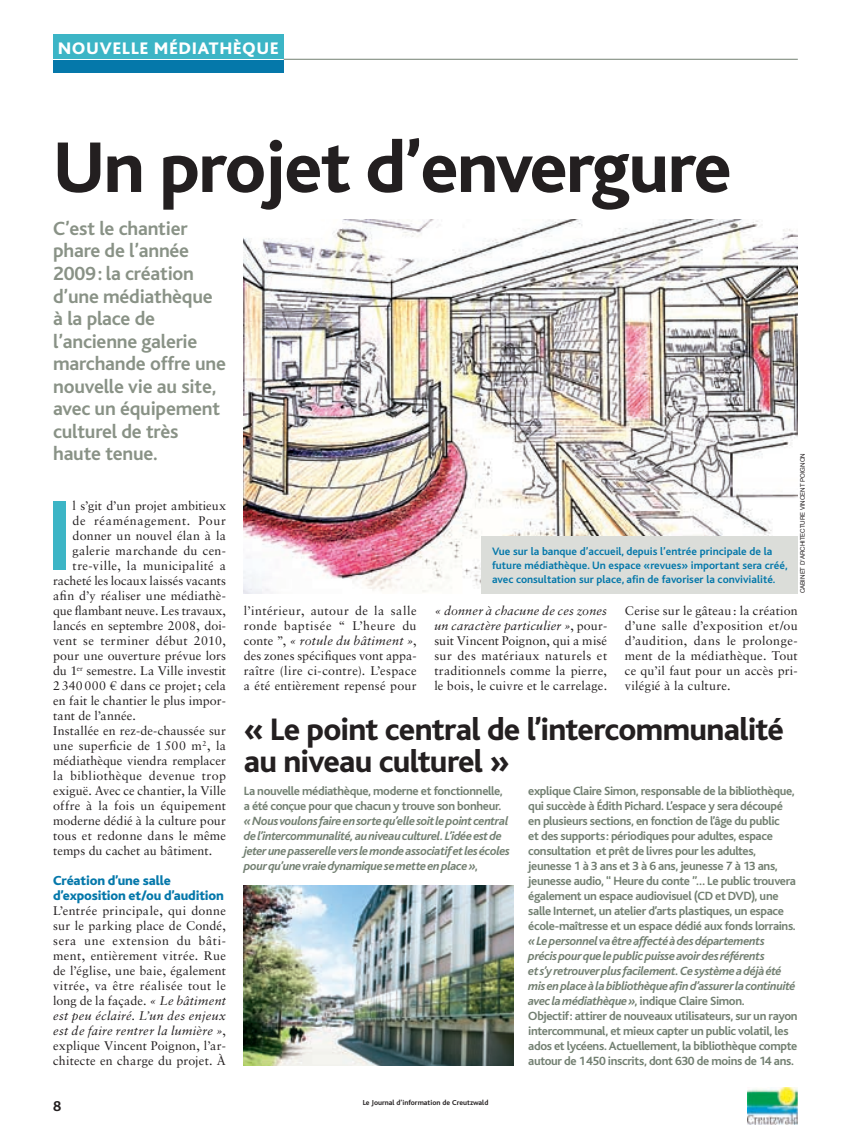
<style>
.page{position:relative;width:851px;height:1134px;background:#fff}
.page>*{position:absolute;margin:0;border:0;box-sizing:border-box;transform-origin:0 0}
.t1{font:700 103.5px "Bliss";color:#3cb5c6}
.t2{font:800 75px "Bliss";letter-spacing:-.02em;color:#231f20}
.t3{font:800 32.5px/32.5px "Bliss";letter-spacing:-.025em;color:#231f20}
.t4{font:700 20px/22.5px "Bliss";letter-spacing:-.01em;color:#899286}
.t5{font:800 17.5px "Bliss";letter-spacing:.06em;color:#fff}
.t6{font:700 15px "Bliss";color:#231f20}
.t7{font:800 13.75px/15px "Bliss";color:#0578aa}
.t8{font:12.5px/15px "Sabon LT Std";letter-spacing:.015em;color:#231f20;text-align:justify}
.t9{font:700 12.5px/15px "Bliss";letter-spacing:-.03em;color:#727f71}
.t10{font:italic 700 12.5px/15px "Bliss";letter-spacing:-.03em;color:#727f71}
.t11{font:12.5px "Sabon LT Std";letter-spacing:-.015em;color:#231f20}
.t12{font:12.5px "Sabon LT Std";letter-spacing:-.005em;color:#231f20}
.t13{font:12.5px "Sabon LT Std";letter-spacing:.05em;color:#231f20}
.t14{font:700 11.25px/13.8px "Bliss";color:#0578aa}
.t15{font:700 7.5px "Bliss";color:#231f20}
.t16{font:6.25px "Helvetica Neue LT Com";color:#231f20}
.s1{font-style:italic}
.s2{font-style:normal}
</style>
<div class="page">
<hr style="left:283px;top:59px;width:514px;height:1px;background:#727f71">
<div style="left:53px;top:34px;width:230px;height:25px;background:#3cb5c6"></div>
<div style="left:53px;top:60px;width:230px;height:12px;background:#0578aa"></div>
<img style="left:244px;top:220px;width:553px;height:373px">
<img style="left:244px;top:886px;width:269px;height:179px">
<div style="left:481px;top:536px;width:316px;height:57px;background:#dbddd9"></div>
<img style="left:747px;top:1088px;width:50px;height:36px">
<h3 class="t5" style="left:58px;top:39px;width:222px">nouvelle médiathèque</h3>
<h2 class="t2" style="left:53px;top:129px;width:680px">Un projet d’envergure</h2>
<h3 class="t4" style="left:53px;top:218px;width:174px">C’est le chantier phare de l’année<br>2009: la création d’une médiathèque à la place de l’ancienne galerie marchande offre une nouvelle vie au site, avec un équipement culturel de très haute tenue.</h3>
<h1 class="t1" style="left:46px;top:482px;width:28px">I</h1>
<p class="t12" style="left:73px;top:498px;width:155px">l s’git d’un projet ambitieux</p>
<p class="t13" style="left:73px;top:513px;width:155px">de réaménagement. Pour</p>
<p class="t8" style="left:73px;top:528px;width:155px">donner un nouvel élan à la</p>
<p class="t8" style="left:73px;top:543px;width:155px">galerie marchande du cen-</p>
<p class="t8" style="left:73px;top:558px;width:155px">tre-ville, la municipalité a</p>
<p class="t8" style="left:53px;top:573px;width:174px">racheté les locaux laissés vacants</p>
<p class="t8" style="left:53px;top:588px;width:174px">afin d’y réaliser une médiathè-</p>
<p class="t11" style="left:53px;top:603px;width:174px">que flambant neuve. Les travaux,</p>
<p class="t8" style="left:53px;top:618px;width:174px">lancés en septembre 2008, doi-</p>
<p class="t8" style="left:53px;top:633px;width:174px">vent se terminer début 2010,</p>
<p class="t8" style="left:53px;top:648px;width:174px">pour une ouverture prévue lors</p>
<p class="t8" style="left:53px;top:663px;width:174px">du 1<sup>er</sup> semestre. La Ville investit</p>
<p class="t8" style="left:53px;top:678px;width:174px">2340000 € dans ce projet; cela</p>
<p class="t8" style="left:53px;top:693px;width:174px">en fait le chantier le plus impor-</p>
<p class="t8" style="left:53px;top:708px;width:84px">tant de l’année.</p>
<p class="t8" style="left:53px;top:723px;width:174px">Installée en rez-de-chaussée sur</p>
<p class="t8" style="left:53px;top:738px;width:174px">une superficie de 1 500 m<sup>2</sup>, la</p>
<p class="t8" style="left:53px;top:753px;width:174px">médiathèque viendra remplacer</p>
<p class="t8" style="left:53px;top:768px;width:174px">la bibliothèque devenue trop</p>
<p class="t8" style="left:53px;top:783px;width:174px">exiguë. Avec ce chantier, la Ville</p>
<p class="t8" style="left:53px;top:798px;width:174px">offre à la fois un équipement</p>
<p class="t8" style="left:53px;top:813px;width:174px">moderne dédié à la culture pour</p>
<p class="t8" style="left:53px;top:828px;width:174px">tous et redonne dans le même</p>
<p class="t8" style="left:53px;top:843px;width:160px">temps du cachet au bâtiment.</p>
<p class="t7" style="left:53px;top:873px;width:172px">Création d’une salle d’exposition et/ou d’audition</p>
<p class="t8" style="left:53px;top:903px;width:174px">L’entrée principale, qui donne sur le parking place de Condé, sera une extension du bâti&shy;ment, entièrement vitrée. Rue de l’église, une baie, également vitrée, va être réalisée tout le long de la façade. <span class="s1">« Le bâtiment est peu éclairé. L’un des enjeux est de faire rentrer la lumière »</span>, explique Vincent Poignon, l’ar&shy;chitecte en charge du projet. À</p>
<p class="t6" style="left:53px;top:1098px;width:10px">8</p>
<p class="t14" style="left:492px;top:545px;width:297px">Vue sur la banque d’accueil, depuis l’entrée principale de la future médiathèque. Un espace «revues» important sera créé, avec consultation sur place, afin de favoriser la convivialité.</p>
<p class="t16" style="left:798px;top:593px;width:142px;rotate:-90deg">Cabinet d’architecture Vincent Poignon</p>
<p class="t8" style="left:244px;top:603px;width:174px">l’intérieur, autour de la salle ronde baptisée “ L’heure du conte ”, <span class="s1">« rotule du bâtiment »</span>, des zones spécifiques vont appa&shy;raître (lire ci-contre). L’espace a été entièrement repensé pour</p>
<p class="t8" style="left:434px;top:603px;width:174px"><span class="s1">« donner à chacune de ces zones un caractère particulier »</span>, pour&shy;suit Vincent Poignon, qui a misé sur des matériaux naturels et traditionnels comme la pierre, le bois, le cuivre et le carrelage.</p>
<p class="t8" style="left:624px;top:603px;width:174px">Cerise sur le gâteau : la création d’une salle d’exposition et/ou d’audition, dans le prolonge&shy;ment de la médiathèque. Tout ce qu’il faut pour un accès pri&shy;vilégié à la culture.</p>
<h3 class="t3" style="left:244px;top:714px;width:541px">« Le point central de l’intercommunalité au niveau culturel »</h3>
<p class="t9" style="left:244px;top:784px;width:260px">La nouvelle médiathèque, moderne et fonctionnelle, a été conçue pour que chacun y trouve son bonheur.</p>
<p class="t10" style="left:244px;top:814px;width:268px">«Nous voulons faire en sorte qu’elle soit le point central de l’intercommunalité, au niveau culturel. L’idée est de jeter une passerelle vers le monde associatif et les écoles pour qu’une vraie dynamique se mette en place»<span class="s2">,</span></p>
<p class="t15" style="left:362px;top:1099px;width:127px">Le Journal d’information de Creutzwald</p>
<p class="t9" style="left:528px;top:784px;width:269px">explique Claire Simon, responsable de la bibliothèque, qui succède à Édith Pichard. L’espace y sera découpé en plusieurs sections, en fonction de l’âge du public<br>et des supports: périodiques pour adultes, espace consultation et prêt de livres pour les adultes, jeunesse 1 à 3 ans et 3 à 6 ans, jeunesse 7 à 13 ans, jeunesse audio, “ Heure du conte ”… Le public trouvera également un espace audiovisuel (CD et DVD), une salle Internet, un atelier d’arts plastiques, un espace école-maîtresse et un espace dédié aux fonds lorrains.</p>
<p class="t9" style="left:528px;top:934px;width:271px"><span class="s1">«Le personnel va être affecté à des départements<br>précis pour que le public puisse avoir des référents<br>et s’y retrouver plus facilement. Ce système a déjà été mis en place à la bibliothèque afin d’assurer la continuité avec la médiathèque»</span>, indique Claire Simon.<br>Objectif: attirer de nouveaux utilisateurs, sur un rayon intercommunal, et mieux capter un public volatil, les ados et lycéens. Actuellement, la bibliothèque compte autour de 1450 inscrits, dont 630 de moins de 14 ans.</p>
</div>
